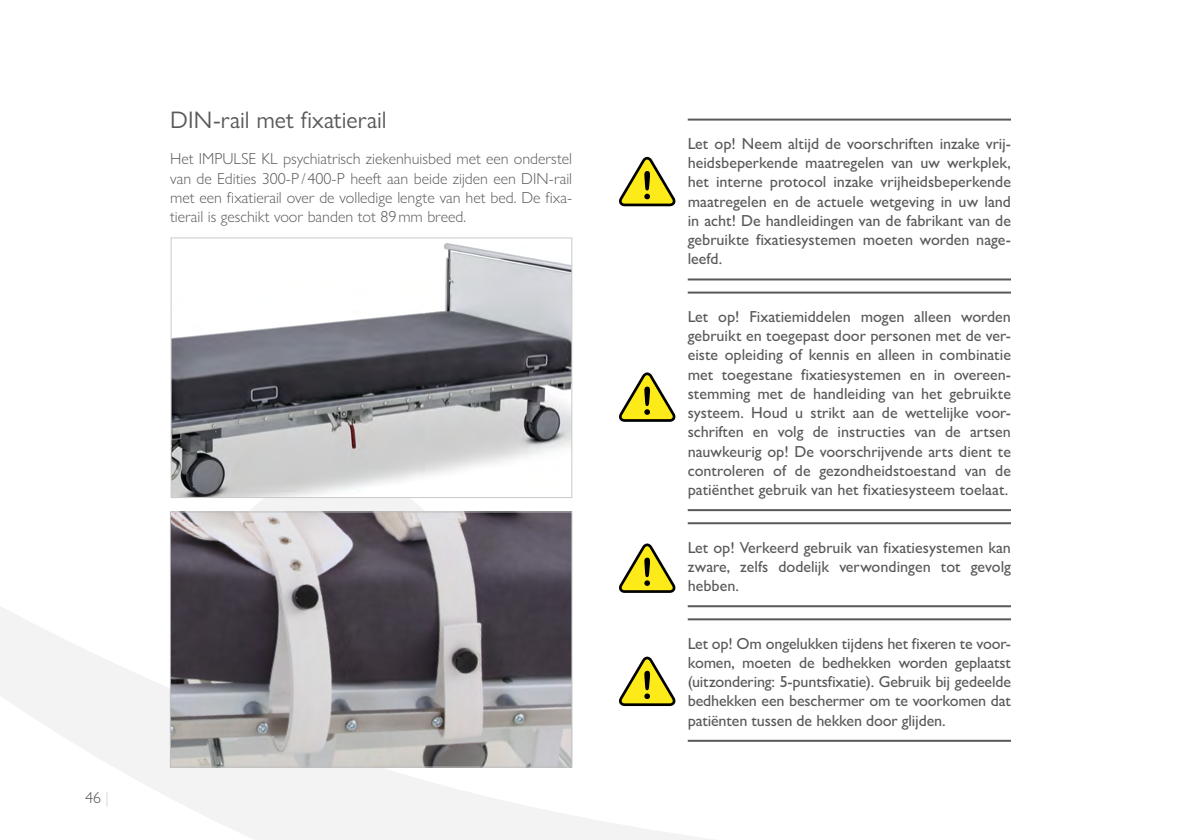
<style>
.page{position:relative;width:1191px;height:840px;background:#fff}
.page>*{position:absolute;margin:0;border:0;box-sizing:border-box;transform-origin:0 0}
.t1{font:24px "Gill Sans Nova";color:#58595b}
.t2{font:500 16px/19.2px "Gill Sans Nova";color:#58595b;text-align:justify}
.t3{font:300 16px/19.2px "Gill Sans Nova";color:#58595b;text-align:justify}
.s1{color:#c9cacc}
</style>
<div class="page">
<svg style="left:216px;top:473px;width:242px;height:239px;fill:#f3f3f3"></svg>
<svg style="left:0;top:534px;width:1011px;height:305px"></svg>
<img style="left:172px;top:513px;width:398px;height:251px">
<div style="left:170px;top:511px;width:402px;height:255px;border:1px solid #bcbec0"></div>
<img style="left:173px;top:243px;width:397px;height:252px">
<div style="left:171px;top:237px;width:401px;height:260px;border:1px solid #c9cacc"></div>
<hr style="left:687px;top:118px;width:324px;height:2px;background:#58595b">
<hr style="left:687px;top:278px;width:324px;height:2px;background:#58595b">
<hr style="left:687px;top:291px;width:324px;height:2px;background:#58595b">
<hr style="left:687px;top:509px;width:324px;height:2px;background:#58595b">
<hr style="left:687px;top:522px;width:324px;height:2px;background:#58595b">
<hr style="left:687px;top:605px;width:324px;height:2px;background:#58595b">
<hr style="left:687px;top:618px;width:324px;height:2px;background:#58595b">
<hr style="left:687px;top:739px;width:324px;height:2px;background:#58595b">
<svg style="left:619px;top:157px;width:56px;height:49px"></svg>
<svg style="left:619px;top:372px;width:56px;height:49px"></svg>
<svg style="left:619px;top:543px;width:56px;height:49px"></svg>
<svg style="left:619px;top:656px;width:56px;height:49px"></svg>
<h1 class="t1" style="left:170px;top:105px;width:218px">DIN-rail met fixatierail</h1>
<p class="t3" style="left:170px;top:149px;width:403px">Het IMPULSE KL psychiatrisch ziekenhuisbed met een onderstel van de Edities 300-P/ 400-P heeft aan beide zijden een DIN-rail met een fixatierail over de volledige lengte van het bed. De fixa&shy;tierail is geschikt voor banden tot 89mm breed.</p>
<p class="t3" style="left:85px;top:786px;width:25px">46 <span class="s1">|</span></p>
<p class="t2" style="left:687px;top:134px;width:325px">Let op! Neem altijd de voorschriften inzake vrij&shy;heidsbeperkende maatregelen van uw werkplek, het interne protocol inzake vrijheidsbeperkende maatregelen en de actuele wetgeving in uw land in acht! De handleidingen van de fabrikant van de gebruikte fixatiesystemen moeten worden nage&shy;leefd.</p>
<p class="t2" style="left:687px;top:306px;width:325px">Let op! Fixatiemiddelen mogen alleen worden gebruikt en toegepast door personen met de ver&shy;eiste opleiding of kennis en alleen in combinatie met toegestane fixatiesystemen en in overeen&shy;stemming met de handleiding van het gebruikte systeem. Houd u strikt aan de wettelijke voor&shy;schriften en volg de instructies van de artsen nauwkeurig op! De voorschrijvende arts dient te controleren of de gezondheidstoestand van de patiënthet gebruik van het fixatiesysteem toelaat.</p>
<p class="t2" style="left:687px;top:537px;width:325px">Let op! Verkeerd gebruik van fixatiesystemen kan zware, zelfs dodelijk verwondingen tot gevolg hebben.</p>
<p class="t2" style="left:687px;top:633px;width:325px">Let op! Om ongelukken tijdens het fixeren te voor&shy;komen, moeten de bedhekken worden geplaatst (uitzondering: 5-puntsfixatie). Gebruik bij gedeelde bedhekken een beschermer om te voorkomen dat patiënten tussen de hekken door glijden.</p>
</div>
